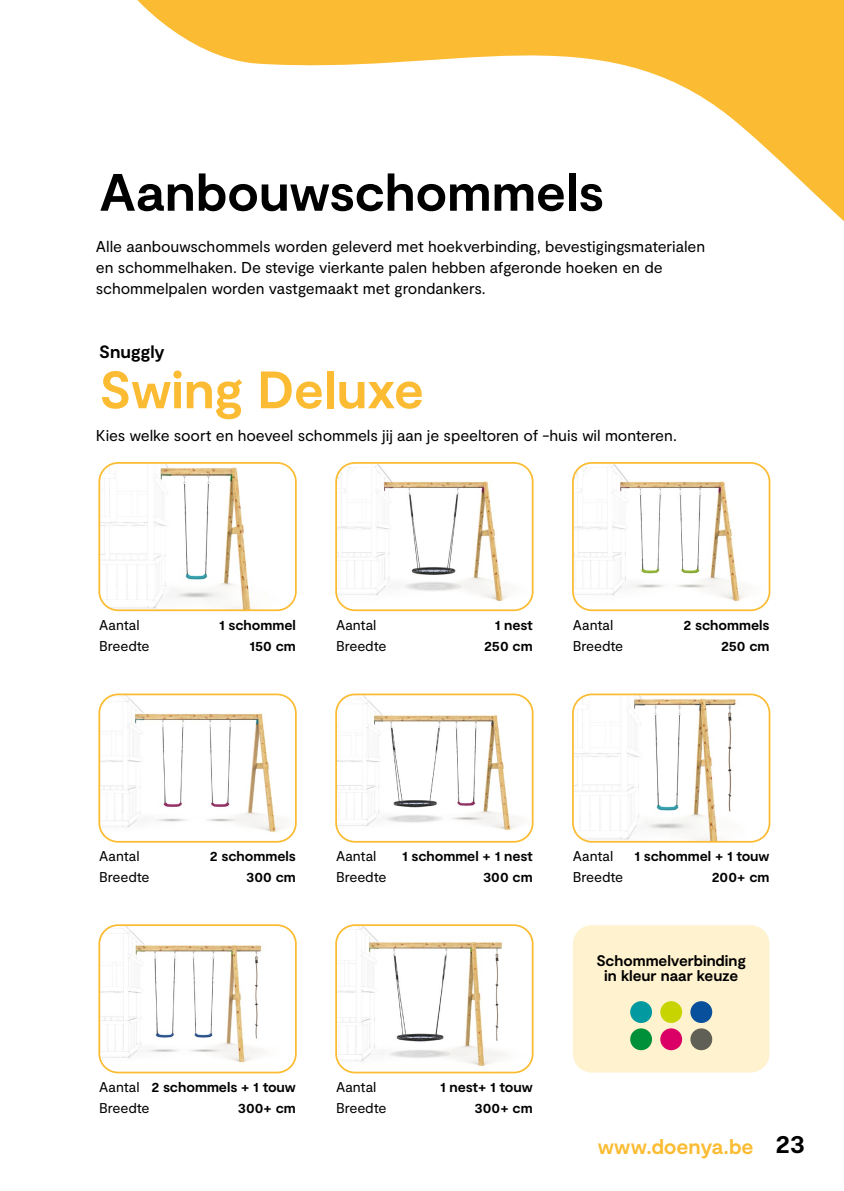
<style>
.page{position:relative;width:844px;height:1191px;background:#fff}
.page>*{position:absolute;margin:0;border:0;box-sizing:border-box;transform-origin:0 0}
.t1{font:700 52.5px "Moderat";letter-spacing:-.005em;color:#000}
.t2{font:700 52.5px "Moderat";letter-spacing:-.005em;color:#fbbc33}
.t3{font:700 21px "Moderat";letter-spacing:-.01em;color:#fbbc33}
.t4{font:700 17.85px "Moderat";letter-spacing:-.005em;color:#000}
.t5{font:15.75px/21px "Moderat";letter-spacing:-.005em;color:#000}
.t6{font:700 15.4px/15.4px "Moderat";letter-spacing:-.005em;color:#000;text-align:center}
.t7{font:700 14.17px "Moderat";letter-spacing:-.005em;color:#000}
.t8{font:14.17px "Moderat";letter-spacing:-.005em;color:#000}
.s1{font-size:26.25px;color:#000}
</style>
<div class="page">
<div style="left:572px;top:925px;width:197px;height:147px;background:#fff2ce;border-radius:19px"></div>
<img style="left:101px;top:463px;width:194px;height:147px">
<div style="left:98px;top:462px;width:199px;height:149px;border:2px solid #fbbc33;border-radius:19px"></div>
<img style="left:99px;top:696px;width:197px;height:145px">
<div style="left:98px;top:693px;width:199px;height:149px;border:2px solid #fbbc33;border-radius:19px"></div>
<img style="left:100px;top:927px;width:196px;height:145px">
<div style="left:98px;top:924px;width:199px;height:149px;border:2px solid #fbbc33;border-radius:19px"></div>
<img style="left:337px;top:463px;width:195px;height:147px">
<div style="left:335px;top:462px;width:198px;height:149px;border:2px solid #fbbc33;border-radius:19px"></div>
<img style="left:336px;top:696px;width:196px;height:145px">
<div style="left:335px;top:693px;width:198px;height:149px;border:2px solid #fbbc33;border-radius:19px"></div>
<img style="left:336px;top:925px;width:196px;height:147px">
<div style="left:335px;top:924px;width:198px;height:149px;border:2px solid #fbbc33;border-radius:19px"></div>
<img style="left:572px;top:463px;width:197px;height:147px">
<div style="left:572px;top:462px;width:198px;height:149px;border:2px solid #fbbc33;border-radius:19px"></div>
<img style="left:572px;top:696px;width:197px;height:145px">
<div style="left:572px;top:693px;width:198px;height:149px;border:2px solid #fbbc33;border-radius:19px"></div>
<svg style="left:137px;top:0;width:706px;height:220px"></svg>
<div style="left:630px;top:1001px;width:22px;height:22px;background:#0299a0;border-radius:50%"></div>
<div style="left:630px;top:1028px;width:22px;height:22px;background:#009039;border-radius:50%"></div>
<div style="left:660px;top:1001px;width:22px;height:22px;background:#c8d400;border-radius:50%"></div>
<div style="left:660px;top:1028px;width:22px;height:22px;background:#da0066;border-radius:50%"></div>
<div style="left:690px;top:1001px;width:22px;height:22px;background:#09509c;border-radius:50%"></div>
<div style="left:690px;top:1028px;width:22px;height:22px;background:#606057;border-radius:50%"></div>
<h1 class="t1" style="left:99px;top:162px;width:506px">Aanbouwschommels</h1>
<p class="t5" style="left:96px;top:236px;width:610px">Alle aanbouwschommels worden geleverd met hoekverbinding, bevestigingsmaterialen en schommelhaken. De stevige vierkante palen hebben afgeronde hoeken en de schommelpalen worden vastgemaakt met grondankers.</p>
<p class="t4" style="left:99px;top:341px;width:67px">Snuggly</p>
<h1 class="t2" style="left:99px;top:359px;width:326px">Swing Deluxe</h1>
<p class="t5" style="left:96px;top:425px;width:582px">Kies welke soort en hoeveel schommels jij aan je speeltoren of -huis wil monteren.</p>
<p class="t8" style="left:99px;top:617px;width:42px">Aantal</p>
<p class="t8" style="left:99px;top:638px;width:52px">Breedte</p>
<p class="t7" style="left:219px;top:617px;width:78px">1 schommel</p>
<p class="t7" style="left:249px;top:638px;width:48px">150 cm</p>
<p class="t8" style="left:336px;top:617px;width:42px">Aantal</p>
<p class="t8" style="left:336px;top:638px;width:52px">Breedte</p>
<p class="t7" style="left:494px;top:617px;width:39px">1 nest</p>
<p class="t7" style="left:484px;top:638px;width:50px">250 cm</p>
<p class="t8" style="left:572px;top:617px;width:42px">Aantal</p>
<p class="t8" style="left:572px;top:638px;width:52px">Breedte</p>
<p class="t7" style="left:683px;top:617px;width:88px">2 schommels</p>
<p class="t7" style="left:720px;top:638px;width:50px">250 cm</p>
<p class="t8" style="left:99px;top:848px;width:42px">Aantal</p>
<p class="t7" style="left:210px;top:848px;width:88px">2 schommels</p>
<p class="t8" style="left:336px;top:848px;width:42px">Aantal</p>
<p class="t7" style="left:402px;top:848px;width:132px">1 schommel + 1 nest</p>
<p class="t8" style="left:572px;top:848px;width:42px">Aantal</p>
<p class="t7" style="left:634px;top:848px;width:136px">1 schommel + 1 touw</p>
<p class="t8" style="left:99px;top:869px;width:52px">Breedte</p>
<p class="t7" style="left:246px;top:869px;width:51px">300 cm</p>
<p class="t8" style="left:336px;top:869px;width:52px">Breedte</p>
<p class="t7" style="left:483px;top:869px;width:51px">300 cm</p>
<p class="t8" style="left:572px;top:869px;width:52px">Breedte</p>
<p class="t7" style="left:711px;top:869px;width:59px">200+ cm</p>
<p class="t6" style="left:596px;top:953px;width:151px">Schommelverbinding in kleur naar keuze</p>
<p class="t8" style="left:99px;top:1079px;width:42px">Aantal</p>
<p class="t7" style="left:151px;top:1079px;width:146px">2 schommels + 1 touw</p>
<p class="t8" style="left:336px;top:1079px;width:42px">Aantal</p>
<p class="t7" style="left:440px;top:1079px;width:94px">1 nest+ 1 touw</p>
<p class="t8" style="left:99px;top:1100px;width:52px">Breedte</p>
<p class="t7" style="left:238px;top:1100px;width:60px">300+ cm</p>
<p class="t8" style="left:336px;top:1100px;width:52px">Breedte</p>
<p class="t7" style="left:474px;top:1100px;width:60px">300+ cm</p>
<h2 class="t3" style="left:597px;top:1134px;width:209px">www.doenya.be <span class="s1">23</span></h2>
</div>
